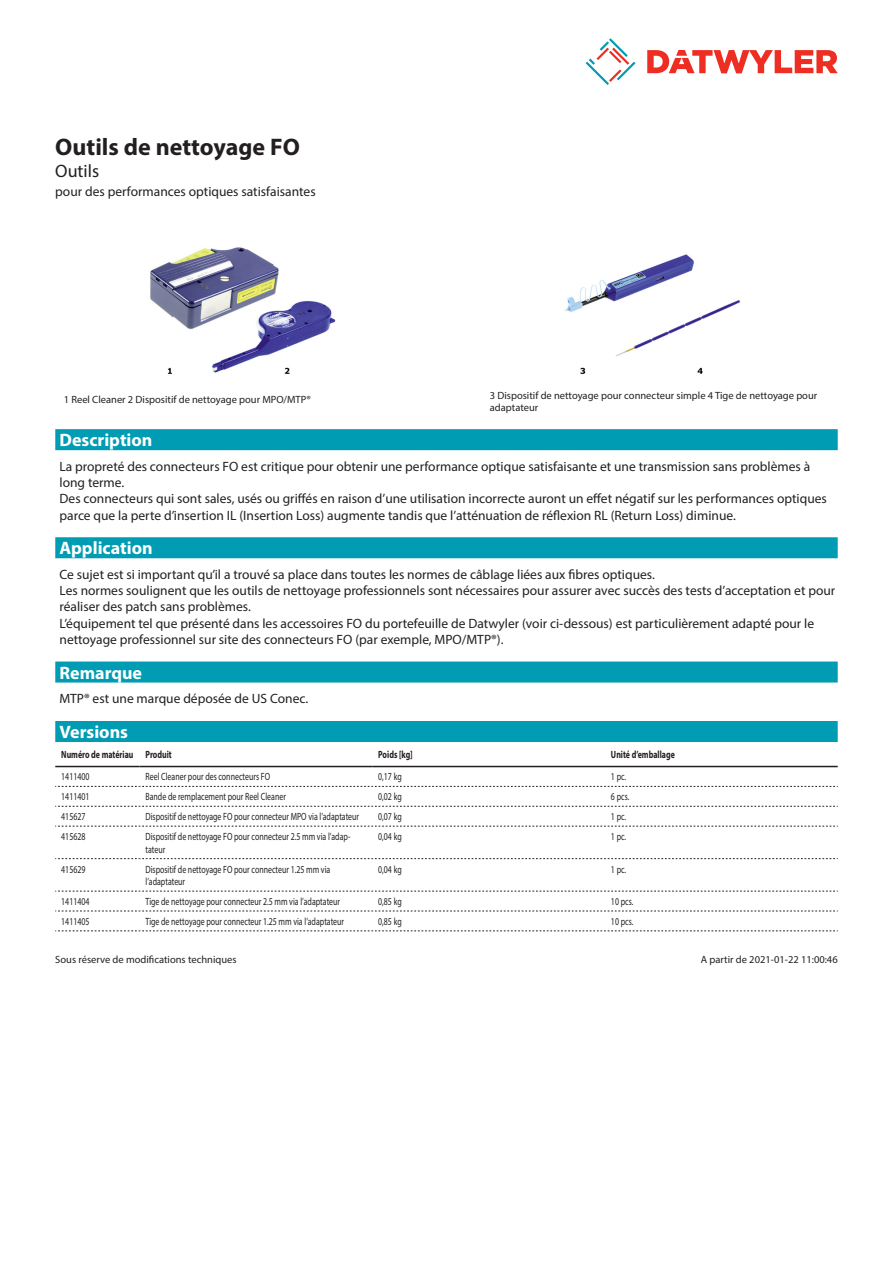
<style>
.page{position:relative;width:893px;height:1263px;background:#fff}
.page>*{position:absolute;margin:0;border:0;box-sizing:border-box;transform-origin:0 0}
.Product_Head{font:700 24px "Myriad Pro";color:#231f20}
.Standard_Head_Proper{font:700 18px "Myriad Pro";color:#fff}
.SubHead{font:18px "Myriad Pro";color:#231f20}
.Standard_text{font:13.5px/16.2px "Myriad Pro";color:#231f20}
.myriadlight{font:10.5px/12.6px "Myriad Pro";color:#231f20;scale:.75 1}
.imagetext{font:10.5px/12.6px "Myriad Pro";color:#231f20}
.Footnote{font:10.5px "Myriad Pro";color:#231f20}
.myriadbold{font:700 10.5px "Myriad Pro";color:#231f20;scale:.75 1}
</style>
<div class="page">
<svg style="left:586px;top:38px;width:49px;height:47px"></svg>
<svg style="left:647px;top:50px;width:191px;height:23px"></svg>
<div style="left:55px;top:661px;width:783px;height:21px;background:#009cb3"></div>
<img style="left:150px;top:247px;width:186px;height:127px">
<img style="left:565px;top:254px;width:175px;height:120px">
<div style="left:55px;top:721px;width:783px;height:21px;background:#009cb3"></div>
<hr style="left:55px;top:766px;width:85px;height:1px;background:#231f20">
<hr style="left:140px;top:766px;width:232px;height:1px;background:#231f20">
<hr style="left:372px;top:766px;width:233px;height:1px;background:#231f20">
<hr style="left:605px;top:766px;width:233px;height:1px;background:#231f20">
<svg style="left:55px;top:786px;width:783px;height:1px"></svg>
<svg style="left:55px;top:806px;width:783px;height:1px"></svg>
<svg style="left:55px;top:826px;width:783px;height:1px"></svg>
<svg style="left:55px;top:858px;width:783px;height:1px"></svg>
<svg style="left:55px;top:891px;width:783px;height:1px"></svg>
<svg style="left:55px;top:911px;width:783px;height:1px"></svg>
<svg style="left:55px;top:930px;width:783px;height:1px"></svg>
<div style="left:55px;top:429px;width:783px;height:21px;background:#009cb3"></div>
<div style="left:55px;top:537px;width:783px;height:21px;background:#009cb3"></div>
<p class="Product_Head" style="left:55px;top:131px;width:246px">Outils de nettoyage FO</p>
<p class="SubHead" style="left:55px;top:160px;width:45px">Outils</p>
<p class="Standard_text" style="left:55px;top:183px;width:262px">pour des performances optiques satisfaisantes</p>
<p class="imagetext" style="left:64px;top:393px;width:248px">1 Reel Cleaner 2 Dispositif de nettoyage pour MPO/MTP®</p>
<p class="imagetext" style="left:490px;top:389px;width:329px">3 Dispositif de nettoyage pour connecteur simple 4 Tige de nettoyage pour adaptateur</p>
<p class="Standard_Head_Proper" style="left:60px;top:428px;width:94px">Description</p>
<p class="Standard_text" style="left:60px;top:458px;width:769px">La propreté des connecteurs FO est critique pour obtenir une performance optique satisfaisante et une transmission sans problèmes à long terme.<br>Des connecteurs qui sont sales, usés ou griffés en raison d’une utilisation incorrecte auront un effet négatif sur les performances optiques parce que la perte d’insertion IL (Insertion Loss) augmente tandis que l’atténuation de réflexion RL (Return Loss) diminue.</p>
<p class="Standard_Head_Proper" style="left:60px;top:536px;width:95px">Application</p>
<p class="Standard_text" style="left:60px;top:566px;width:777px">Ce sujet est si important qu’il a trouvé sa place dans toutes les normes de câblage liées aux fibres optiques.<br>Les normes soulignent que les outils de nettoyage professionnels sont nécessaires pour assurer avec succès des tests d’acceptation et pour réaliser des patch sans problèmes.<br>L’équipement tel que présenté dans les accessoires FO du portefeuille de Datwyler (voir ci-dessous) est particulièrement adapté pour le nettoyage professionnel sur site des connecteurs FO (par exemple, MPO/MTP®).</p>
<p class="Standard_Head_Proper" style="left:60px;top:661px;width:84px">Remarque</p>
<p class="Standard_text" style="left:60px;top:690px;width:250px">MTP® est une marque déposée de US Conec.</p>
<p class="Standard_Head_Proper" style="left:60px;top:720px;width:70px">Versions</p>
<p class="myriadbold" style="left:61px;top:747px;width:98px">Numéro de matériau</p>
<p class="myriadbold" style="left:146px;top:747px;width:37px">Produit</p>
<p class="myriadbold" style="left:378px;top:747px;width:47px">Poids [kg]</p>
<p class="myriadbold" style="left:611px;top:747px;width:87px">Unité d’emballage</p>
<p class="myriadlight" style="left:61px;top:770px;width:39px">1411400</p>
<p class="myriadlight" style="left:146px;top:770px;width:168px">Reel Cleaner pour des connecteurs FO</p>
<p class="myriadlight" style="left:378px;top:770px;width:33px">0,17 kg</p>
<p class="myriadlight" style="left:611px;top:770px;width:22px">1 pc.</p>
<p class="myriadlight" style="left:61px;top:790px;width:39px">1411401</p>
<p class="myriadlight" style="left:146px;top:790px;width:189px">Bande de remplacement pour Reel Cleaner</p>
<p class="myriadlight" style="left:378px;top:790px;width:33px">0,02 kg</p>
<p class="myriadlight" style="left:611px;top:790px;width:26px">6 pcs.</p>
<p class="myriadlight" style="left:61px;top:810px;width:34px">415627</p>
<p class="myriadlight" style="left:146px;top:810px;width:286px">Dispositif de nettoyage FO pour connecteur MPO via l’adaptateur</p>
<p class="myriadlight" style="left:378px;top:810px;width:33px">0,07 kg</p>
<p class="myriadlight" style="left:611px;top:810px;width:22px">1 pc.</p>
<p class="myriadlight" style="left:61px;top:830px;width:34px">415628</p>
<p class="myriadlight" style="left:146px;top:830px;width:275px">Dispositif de nettoyage FO pour connecteur 2.5 mm via l’adap&shy;tateur</p>
<p class="myriadlight" style="left:378px;top:830px;width:33px">0,04 kg</p>
<p class="myriadlight" style="left:611px;top:830px;width:22px">1 pc.</p>
<p class="myriadlight" style="left:61px;top:862px;width:34px">415629</p>
<p class="myriadlight" style="left:146px;top:862px;width:248px">Dispositif de nettoyage FO pour connecteur 1.25 mm via l’adaptateur</p>
<p class="myriadlight" style="left:378px;top:862px;width:33px">0,04 kg</p>
<p class="myriadlight" style="left:611px;top:862px;width:22px">1 pc.</p>
<p class="myriadlight" style="left:61px;top:895px;width:39px">1411404</p>
<p class="myriadlight" style="left:146px;top:895px;width:261px">Tige de nettoyage pour connecteur 2.5 mm via l’adaptateur</p>
<p class="myriadlight" style="left:378px;top:895px;width:33px">0,85 kg</p>
<p class="myriadlight" style="left:611px;top:895px;width:31px">10 pcs.</p>
<p class="myriadlight" style="left:61px;top:915px;width:39px">1411405</p>
<p class="myriadlight" style="left:146px;top:915px;width:266px">Tige de nettoyage pour connecteur 1.25 mm via l’adaptateur</p>
<p class="myriadlight" style="left:378px;top:915px;width:33px">0,85 kg</p>
<p class="myriadlight" style="left:611px;top:915px;width:31px">10 pcs.</p>
<p class="Footnote" style="left:55px;top:953px;width:183px">Sous réserve de modifications techniques</p>
<p class="Footnote" style="left:701px;top:953px;width:138px">A partir de 2021-01-22 11:00:46</p>
</div>
